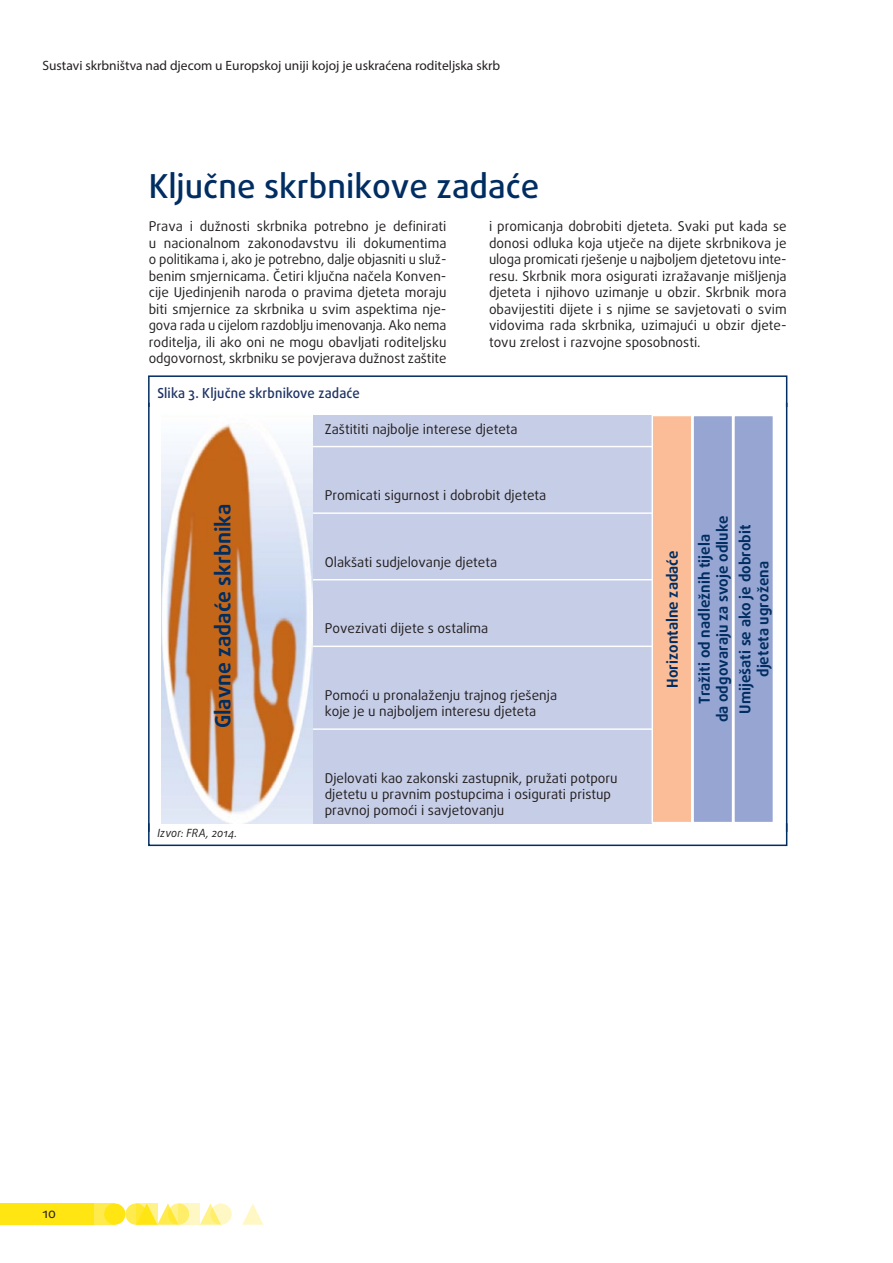
<style>
.page{position:relative;width:893px;height:1263px;background:#fff}
.page>*{position:absolute;margin:0;border:0;box-sizing:border-box;transform-origin:0 0}
.title_1{font:500 33px "Daxline Pro";color:#002d62}
.t1{font:700 21px "Daxline Pro";color:#002d62}
.t2{font:700 15px/31.8px "Daxline Pro";color:#002d62;text-align:center}
.figure_table_title_S{font:500 13.8px "Daxline Pro";letter-spacing:.01em;color:#1e3265;scale:.95 1}
.body_text{font:13.5px/16.5px "Daxline Pro";color:#231f20;text-align:justify}
.fig3_1{font:13.5px/16.2px "Daxline Pro";color:#231f20}
.t3{font:13.5px "Myriad Pro";color:#231f20}
.source_border{font:italic 11.25px "Daxline Pro";letter-spacing:.015em;color:#231f20;scale:.95 1}
</style>
<div class="page">
<svg style="left:125px;top:1203px;width:22px;height:22px"></svg>
<div style="left:94px;top:1203px;width:21px;height:22px;background:#ffeb4d"></div>
<div style="left:0;top:1203px;width:94px;height:22px;background:#ffe512"></div>
<svg style="left:200px;top:1203px;width:18px;height:22px"></svg>
<svg style="left:242px;top:1204px;width:21px;height:21px"></svg>
<div style="left:104px;top:1203px;width:21px;height:22px;background:#ffe512;border-radius:50%"></div>
<svg style="left:157px;top:1203px;width:18px;height:22px"></svg>
<svg style="left:168px;top:1203px;width:21px;height:22px"></svg>
<svg style="left:210px;top:1203px;width:22px;height:22px"></svg>
<svg style="left:136px;top:1203px;width:21px;height:22px"></svg>
<svg style="left:179px;top:1203px;width:21px;height:22px"></svg>
<div style="left:148px;top:375px;width:639px;height:33px;border:2px solid #002d62"></div>
<hr style="left:148px;top:403px;width:2px;height:429px;background:#002d62">
<hr style="left:786px;top:403px;width:1px;height:429px;background:#002d62">
<div style="left:148px;top:822px;width:639px;height:24px;border:2px solid #002d62"></div>
<div style="left:161px;top:415px;width:491px;height:408px;background:#c6cde7"></div>
<hr style="left:304px;top:446px;width:352px;height:1px;background:#fff">
<hr style="left:304px;top:512px;width:352px;height:2px;background:#fff">
<hr style="left:304px;top:579px;width:352px;height:1px;background:#fff">
<hr style="left:304px;top:646px;width:352px;height:1px;background:#fff">
<hr style="left:304px;top:728px;width:352px;height:2px;background:#fff">
<img style="left:161px;top:415px;width:151px;height:408px">
<div style="left:652px;top:415px;width:40px;height:407px;background:#fbbd97"></div>
<div style="left:652px;top:415px;width:40px;height:408px;border:1px solid #fff"></div>
<div style="left:693px;top:415px;width:39px;height:407px;background:#96a5d2"></div>
<div style="left:692px;top:415px;width:41px;height:408px;border:1px solid #fff"></div>
<div style="left:734px;top:415px;width:39px;height:407px;background:#96a5d2"></div>
<div style="left:733px;top:415px;width:41px;height:408px;border:1px solid #fff"></div>
<p class="t3" style="left:43px;top:57px;width:459px">Sustavi skrbništva nad djecom u Europskoj uniji kojoj je uskraćena roditeljska skrb</p>
<p class="title_1" style="left:149px;top:165px;width:392px">Ključne skrbnikove zadaće</p>
<p class="body_text" style="left:149px;top:218px;width:299px">Prava i dužnosti skrbnika potrebno je definirati u nacionalnom zakonodavstvu ili dokumentima o politikama i, ako je potrebno, dalje objasniti u služ&shy;benim smjernicama. Četiri ključna načela Konven&shy;cije Ujedinjenih naroda o pravima djeteta moraju biti smjernice za skrbnika u svim aspektima nje&shy;gova rada u cijelom razdoblju imenovanja. Ako nema roditelja, ili ako oni ne mogu obavljati roditeljsku odgovornost, skrbniku se povjerava dužnost zaštite</p>
<p class="body_text" style="left:489px;top:218px;width:299px">i promicanja dobrobiti djeteta. Svaki put kada se donosi odluka koja utječe na dijete skrbnikova je uloga promicati rješenje u najboljem djetetovu inte&shy;resu. Skrbnik mora osigurati izražavanje mišljenja djeteta i njihovo uzimanje u obzir. Skrbnik mora obavijestiti dijete i s njime se savjetovati o svim vidovima rada skrbnika, uzimajući u obzir djete&shy;tovu zrelost i razvojne sposobnosti.</p>
<p class="figure_table_title_S" style="left:157px;top:384px;width:215px">Slika 3. Ključne skrbnikove zadaće</p>
<p class="fig3_1" style="left:325px;top:421px;width:194px">Zaštititi najbolje interese djeteta</p>
<h2 class="t1" style="left:209px;top:728px;width:226px;rotate:-90deg">Glavne zadaće skrbnika</h2>
<p class="source_border" style="left:157px;top:825px;width:86px">Izvor: FRA, 2014.</p>
<p class="fig3_1" style="left:325px;top:487px;width:223px">Promicati sigurnost i dobrobit djeteta</p>
<p class="fig3_1" style="left:325px;top:554px;width:174px">Olakšati sudjelovanje djeteta</p>
<p class="fig3_1" style="left:325px;top:620px;width:165px">Povezivati dijete s ostalima</p>
<p class="fig3_1" style="left:325px;top:687px;width:234px">Pomoći u pronalaženju trajnog rješenja koje je u najboljem interesu djeteta</p>
<p class="fig3_1" style="left:325px;top:770px;width:294px">Djelovati kao zakonski zastupnik, pružati potporu djetetu u pravnim postupcima i osigurati pristup pravnoj pomoći i savjetovanju</p>
<p class="t2" style="left:711px;top:722px;width:208px;line-height:22.8px;rotate:-90deg">da odgovaraju za svoje odluke<br>Umiješati se ako je dobrobit</p>
<p class="t2" style="left:657px;top:704px;width:171px;rotate:-90deg">Horizontalne zadaće<br>Tražiti od nadležnih tijela</p>
<p class="t2" style="left:747px;top:677px;width:117px;rotate:-90deg">djeteta ugrožena</p>
<p class="body_text" style="left:43px;top:1205px;width:15px">10</p>
</div>
